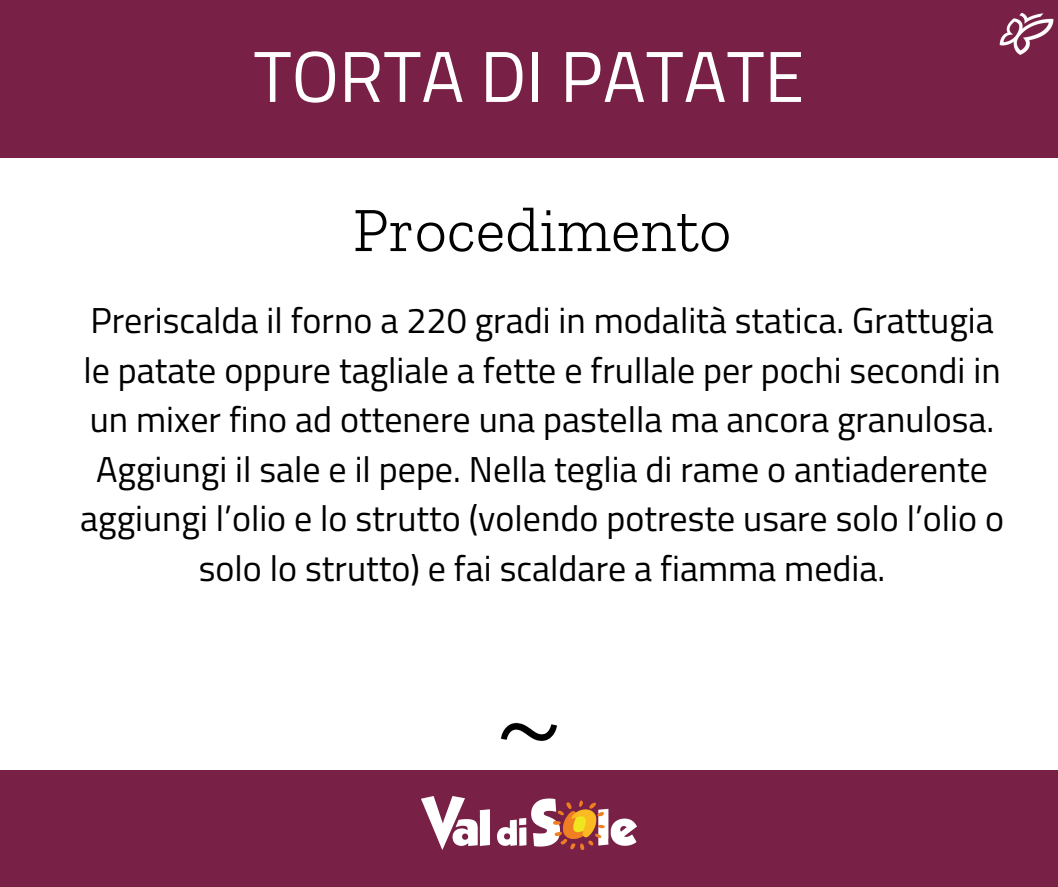
<style>
.page{position:relative;width:1058px;height:887px;background:#fff}
.page>*{position:absolute;margin:0;border:0;box-sizing:border-box;transform-origin:0 0}
.t1{font:72px "Titillium Web";color:#fff}
.t2{font:300 63px "Zilla Slab";color:#000}
.t3{font:36px/49.5px "Titillium Web";color:#000;text-align:center}
</style>
<div class="page">
<div style="left:0;top:0;width:1058px;height:886px;background:#782046"></div>
<div style="left:0;top:158px;width:1058px;height:611px;background:#fff"></div>
<img style="left:999px;top:12px;width:55px;height:43px">
<img style="left:421px;top:796px;width:216px;height:54px">
<img style="left:500px;top:722px;width:57px;height:19px">
<h1 class="t1" style="left:254px;top:20px;width:552px">TORTA DI PATATE</h1>
<h2 class="t2" style="left:353px;top:191px;width:380px">Procedimento</h2>
<p class="t3" style="left:80px;top:295px;width:925px">Preriscalda il forno a 220 gradi in modalità statica. Grattugia le patate oppure tagliale a fette e frullale per pochi secondi in un mixer fino ad ottenere una pastella ma ancora granulosa.<br>Aggiungi il sale e il pepe. Nella teglia di rame o antiaderente aggiungi l’olio e lo strutto (volendo potreste usare solo l’olio o solo lo strutto) e fai scaldare a fiamma media.</p>
</div>
